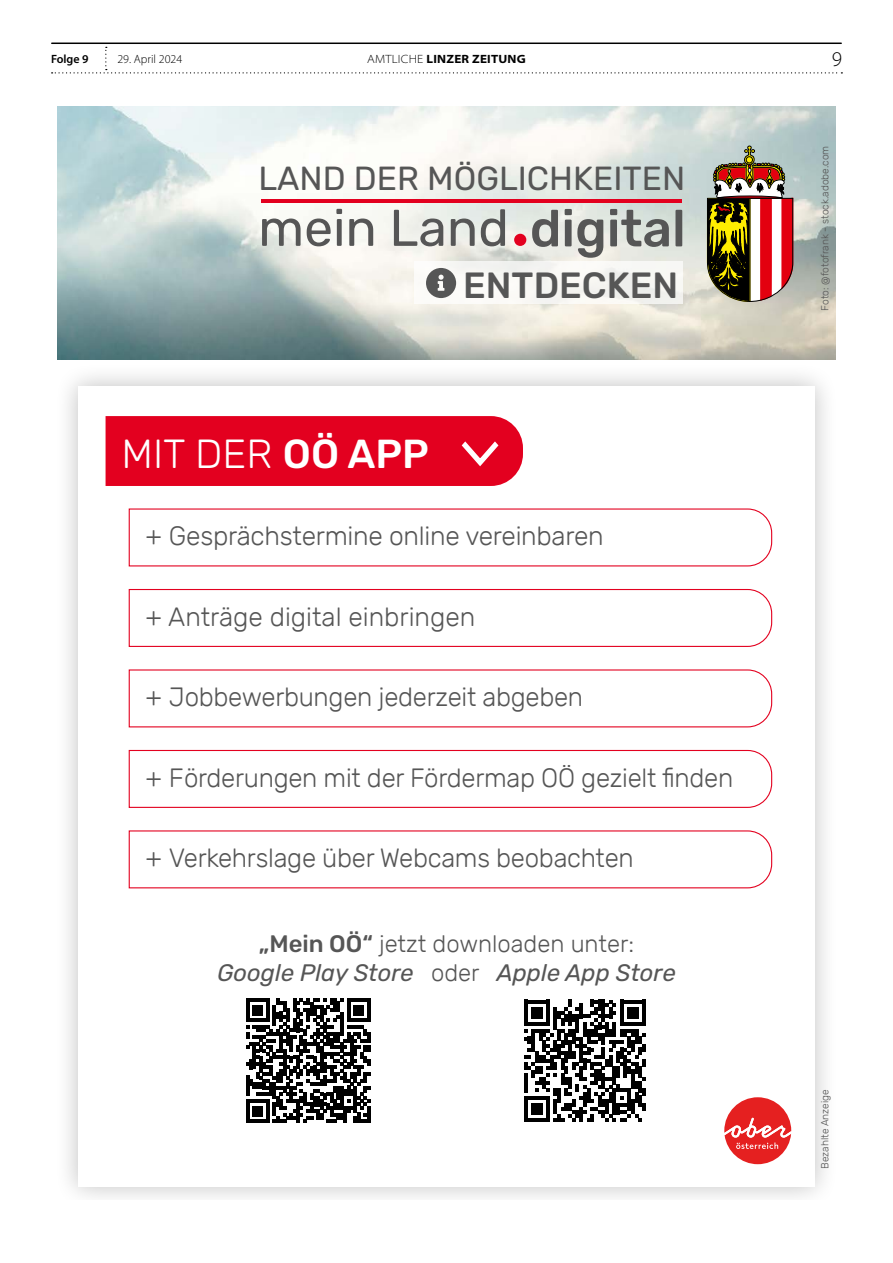
<style>
.page{position:relative;width:893px;height:1263px;background:#fff}
.page>*{position:absolute;margin:0;border:0;box-sizing:border-box;transform-origin:0 0}
.t1{font:51.6px "Rubik";color:#565656}
.t2{font:300 40.5px "Rubik";color:#fff}
.t3{font:500 36.45px "Rubik";color:#565656}
.t4{font:33.45px "Rubik";color:#565656}
.t5{font:300 26.4px "Rubik";letter-spacing:-.01em;color:#565656}
.t6{font:italic 23.85px/28.7px "Rubik";color:#565656;text-align:center}
.t7{font:300 21px "Myriad Pro";color:#000}
.t8{font:700 semi-expanded 12px "Myriad Pro";letter-spacing:.02em;color:#000}
.t9{font:300 12px "Myriad Pro";color:#000}
.t10{font:600 12px "Myriad Pro";color:#000}
.t11{font:300 10.2px "Rubik";color:#565656}
.s1{font-weight:300}
.s2{font-weight:500}
.s3{font-weight:500;font-style:normal}
.s4{font-weight:300;font-style:normal}
</style>
<div class="page">
<hr style="left:52px;top:43px;width:789px;height:1px;background:#000">
<svg style="left:52px;top:47px;width:790px;height:26px"></svg>
<div style="left:57px;top:362px;width:779px;height:837px;background:#000;opacity:.25"></div>
<div style="left:78px;top:386px;width:737px;height:800px;background:#fff"></div>
<img style="left:57px;top:106px;width:779px;height:253px">
<svg style="left:724px;top:1097px;width:67px;height:67px"></svg>
<svg style="left:706px;top:146px;width:88px;height:156px"></svg>
<div style="left:514px;top:234px;width:12px;height:12px;background:#e3001f;border-radius:50%"></div>
<div style="left:414px;top:262px;width:268px;height:42px;background:#f8f7f4"></div>
<svg style="left:426px;top:268px;width:30px;height:30px"></svg>
<hr style="left:261px;top:199px;width:421px;height:4px;background:#e3001f">
<svg style="left:246px;top:998px;width:124px;height:125px"></svg>
<hr style="left:367px;top:1106px;width:3px;height:17px;background:#000">
<svg style="left:524px;top:1000px;width:122px;height:122px"></svg>
<svg style="left:128px;top:508px;width:645px;height:59px"></svg>
<svg style="left:128px;top:749px;width:645px;height:59px"></svg>
<svg style="left:128px;top:669px;width:645px;height:59px"></svg>
<svg style="left:128px;top:589px;width:645px;height:58px"></svg>
<svg style="left:128px;top:830px;width:645px;height:59px"></svg>
<div style="left:106px;top:416px;width:417px;height:70px;background:#e3001f"></div>
<p class="t10" style="left:51px;top:51px;width:39px">Folge 9</p>
<p class="t9" style="left:117px;top:52px;width:66px">29. April 2024</p>
<p class="t8" style="left:367px;top:51px;width:160px"><span class="s1">AMTLICHE</span> LINZER ZEITUNG</p>
<p class="t7" style="left:832px;top:47px;width:12px">9</p>
<p class="t4" style="left:258px;top:159px;width:428px">LAND DER MÖGLICHKEITEN</p>
<h1 class="t1" style="left:258px;top:199px;width:429px">mein Land <span class="s2">digital</span></h1>
<h3 class="t3" style="left:463px;top:264px;width:217px">ENTDECKEN</h3>
<h2 class="t2" style="left:122px;top:431px;width:309px">MIT DER <span class="s2">OÖ APP</span></h2>
<p class="t5" style="left:146px;top:521px;width:460px">+ Gesprächstermine online vereinbaren</p>
<p class="t5" style="left:146px;top:602px;width:331px">+ Anträge digital einbringen</p>
<p class="t5" style="left:146px;top:682px;width:439px">+ Jobbewerbungen jederzeit abgeben</p>
<p class="t5" style="left:146px;top:763px;width:589px">+ Förderungen mit der Fördermap OÖ gezielt finden</p>
<p class="t5" style="left:146px;top:843px;width:490px">+ Verkehrslage über Webcams beobachten</p>
<p class="t6" style="left:217px;top:930px;width:460px"><span class="s3">„Mein OÖ“</span> <span class="s4">jetzt downloaden unter:<br></span>Google Play Store <span class="s4">oder</span> Apple App Store</p>
<p class="t11" style="left:819px;top:311px;width:167px;rotate:-90deg">Foto: @fotofrank - stock.adobe.com</p>
<p class="t11" style="left:819px;top:1169px;width:81px;rotate:-90deg">Bezahlte Anzeige</p>
</div>
